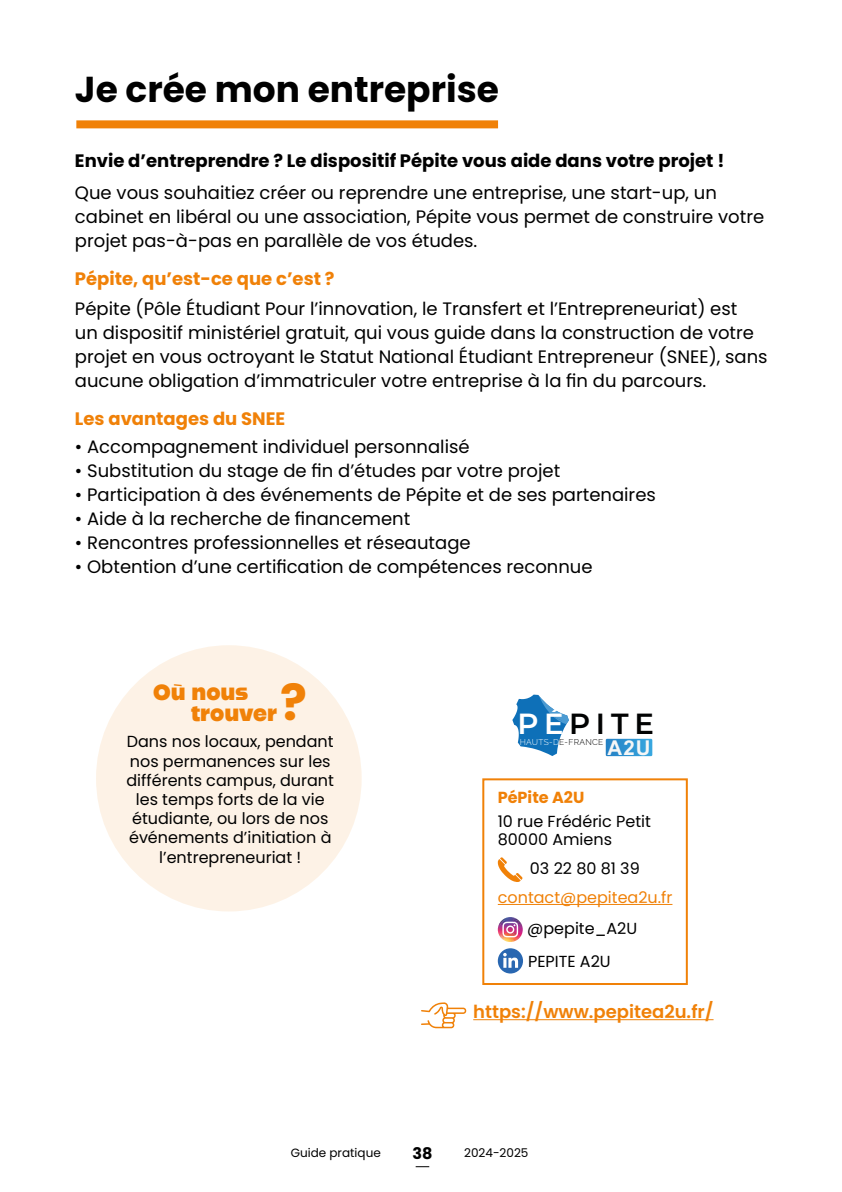
<style>
.page{position:relative;width:842px;height:1192px;background:#fff}
.page>*{position:absolute;margin:0;border:0;box-sizing:border-box;transform-origin:0 0}
.t1{font:700 50px "Poppins";color:#f08108}
.t2{font:700 36px "Poppins";color:#000}
.t3{font:600 29px "Montserrat";letter-spacing:.2em;color:#010202}
.t4{font:22px/21.2px "Alfarn 2";color:#f08108}
.t5{font:700 20.4px "Arial";color:#f6f6f6}
.t6{font:18px/24px "Poppins";color:#000}
.t7{font:700 18px "Poppins";color:#000}
.t8{font:700 18px "Poppins";color:#f08108}
.t9{font:600 18px "Poppins";color:#f08108}
.t10{font:16px/19.2px "Poppins";color:#000}
.t11{font:16px "Poppins";color:#f08108}
.t12{font:700 16px "Poppins";color:#f08108}
.t13{font:700 16px "Poppins";color:#000}
.t14{font:12px "Poppins";color:#000}
.t15{font:300 8.4px "Raleway Roman";letter-spacing:.035em;color:#010202}
.s1{color:#fff}
</style>
<div class="page">
<svg style="left:416px;top:1166px;width:13px;height:1px"></svg>
<div style="left:76px;top:120px;width:422px;height:8px;background:#f08108"></div>
<hr style="left:498px;top:904px;width:174px;height:1px;background:#f08108">
<div style="left:482px;top:778px;width:206px;height:207px;border:2px solid #f08108"></div>
<img style="left:498px;top:917px;width:25px;height:25px;border-radius:12px">
<svg style="left:502px;top:922px;width:16px;height:15px"></svg>
<svg style="left:498px;top:857px;width:25px;height:25px"></svg>
<div style="left:498px;top:948px;width:25px;height:26px;background:#2967b1;border-radius:50%"></div>
<svg style="left:503px;top:953px;width:15px;height:15px"></svg>
<hr style="left:473px;top:1019px;width:241px;height:1px;background:#f08108">
<svg style="left:421px;top:1002px;width:45px;height:26px"></svg>
<svg style="left:512px;top:695px;width:57px;height:61px"></svg>
<svg style="left:606px;top:739px;width:46px;height:17px"></svg>
<div style="left:96px;top:645px;width:266px;height:267px;background:#fdf2e6;border-radius:50%"></div>
<h2 class="t2" style="left:75px;top:68px;width:426px">Je crée mon entreprise</h2>
<p class="t7" style="left:75px;top:150px;width:651px">Envie d’entreprendre ? Le dispositif Pépite vous aide dans votre projet !</p>
<p class="t6" style="left:75px;top:181px;width:691px">Que vous souhaitiez créer ou reprendre une entreprise, une start-up, un cabinet en libéral ou une association, Pépite vous permet de construire votre projet pas-à-pas en parallèle de vos études.</p>
<p class="t8" style="left:75px;top:268px;width:261px">Pépite, qu’est-ce que c’est ?</p>
<p class="t6" style="left:75px;top:297px;width:694px">Pépite (Pôle Étudiant Pour l’innovation, le Transfert et l’Entrepreneuriat) est<br>un dispositif ministériel gratuit, qui vous guide dans la construction de votre projet en vous octroyant le Statut National Étudiant Entrepreneur (SNEE), sans aucune obligation d’immatriculer votre entreprise à la fin du parcours.</p>
<p class="t8" style="left:75px;top:408px;width:212px">Les avantages du SNEE</p>
<p class="t6" style="left:75px;top:435px;width:396px">• Accompagnement individuel personnalisé</p>
<p class="t6" style="left:75px;top:459px;width:487px">• Substitution du stage de fin d’études par votre projet</p>
<p class="t6" style="left:75px;top:483px;width:582px">• Participation à des événements de Pépite et de ses partenaires</p>
<p class="t6" style="left:75px;top:507px;width:337px">• Aide à la recherche de financement</p>
<p class="t6" style="left:75px;top:531px;width:397px">• Rencontres professionnelles et réseautage</p>
<p class="t6" style="left:75px;top:555px;width:519px">• Obtention d’une certification de compétences reconnue</p>
<p class="t4" style="left:191px;top:681px;width:88px;text-indent:-38px">Où nous trouver</p>
<h1 class="t1" style="left:280px;top:674px;width:28px">?</h1>
<p class="t10" style="left:127px;top:732px;width:209px;text-align:center">Dans nos locaux, pendant nos permanences sur les différents campus, durant les temps forts de la vie étudiante, ou lors de nos événements d’initiation à l’entrepreneuriat !</p>
<h3 class="t3" style="left:517px;top:703px;width:138px"><span class="s1">PÉ</span>PITE</h3>
<p class="t15" style="left:520px;top:735px;width:85px"><span class="s1">HAUTS-D</span>E-FRANCE</p>
<p class="t5" style="left:607px;top:733px;width:45px">A2U</p>
<p class="t12" style="left:498px;top:788px;width:88px">PéPite A2U</p>
<p class="t10" style="left:498px;top:813px;width:155px;line-height:18px">10 rue Frédéric Petit<br>80000 Amiens</p>
<p class="t10" style="left:530px;top:859px;width:111px">03 22 80 81 39</p>
<p class="t11" style="left:498px;top:888px;width:176px">contact@pepitea2u.fr</p>
<p class="t10" style="left:527px;top:919px;width:111px">@pepite_A2U</p>
<p class="t10" style="left:528px;top:951px;width:84px">PEPITE A2U</p>
<p class="t9" style="left:473px;top:1002px;width:242px">https://www.pepitea2u.fr/</p>
<p class="t14" style="left:291px;top:1146px;width:91px">Guide pratique</p>
<p class="t13" style="left:412px;top:1144px;width:22px">38</p>
<p class="t14" style="left:464px;top:1146px;width:66px">2024-2025</p>
</div>
